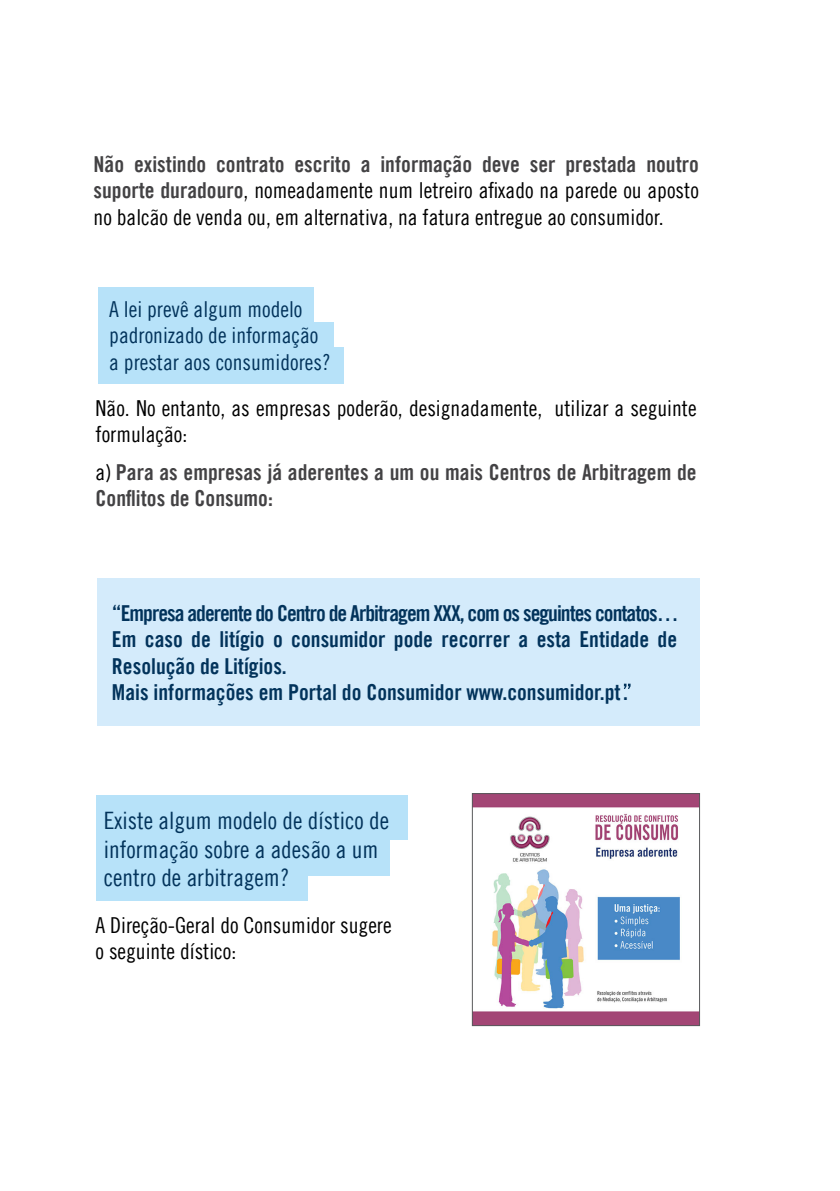
<style>
.page{position:relative;width:840px;height:1191px;background:#fff}
.page>*{position:absolute;margin:0;border:0;box-sizing:border-box;transform-origin:0 0}
.t1{font:24px/28.8px "Amnesty Trade Gothic Cn 18";color:#02335b}
.t2{font:22px/26.4px "Amnesty Trade Gothic Cn 18";color:#000}
.t3{font:22px/26.4px "Amnesty Trade Gothic Bd Cn 20";color:#02335b}
.t4{font:22px/26.4px "Amnesty Trade Gothic Bd Cn 20";color:#434244}
.t5{font:22px/26.4px "Amnesty Trade Gothic Cn 18";color:#02335b}
.s1{font-family:"Amnesty Trade Gothic Bd Cn 20";color:#434244}
.s2{font-family:"Amnesty Trade Gothic Cn 18";color:#000}
</style>
<div class="page">
<div style="left:96px;top:850px;width:211px;height:50px;background:#b7e2f9"></div>
<div style="left:96px;top:824px;width:293px;height:51px;background:#b7e2f9"></div>
<div style="left:96px;top:795px;width:311px;height:44px;background:#b7e2f9"></div>
<div style="left:98px;top:347px;width:246px;height:36px;background:#b7e2f9"></div>
<div style="left:98px;top:323px;width:235px;height:31px;background:#b7e2f9"></div>
<div style="left:98px;top:288px;width:215px;height:38px;background:#b7e2f9"></div>
<div style="left:97px;top:578px;width:602px;height:147px;background:#d4ebfb"></div>
<svg style="left:623px;top:683px;width:7px;height:6px"></svg>
<img style="left:474px;top:795px;width:223px;height:228px">
<div style="left:472px;top:793px;width:227px;height:232px;border:1px solid #58595b"></div>
<p class="t4" style="left:93px;top:150px;width:606px">Não existindo contrato escrito a informação deve ser prestada noutro</p>
<p class="t2" style="left:93px;top:177px;width:606px"><span class="s1">suporte duradouro</span>, nomeadamente num letreiro afixado na parede ou aposto no balcão de venda ou, em alternativa, na fatura entregue ao consumidor.</p>
<p class="t5" style="left:109px;top:296px;width:223px">A lei prevê algum modelo padronizado de informação a prestar aos consumidores?</p>
<p class="t2" style="left:96px;top:394px;width:602px">Não. No entanto, as empresas poderão, designadamente, utilizar a seguinte formulação:</p>
<p class="t4" style="left:96px;top:458px;width:602px"><span class="s2">a)</span> Para as empresas já aderentes a um ou mais Centros de Arbitragem de<br>Conflitos de Consumo:</p>
<p class="t3" style="left:112px;top:599px;width:568px">“Empresa aderente do Centro de Arbitragem XXX, com os seguintes contatos… Em caso de litígio o consumidor pode recorrer a esta Entidade de Resolução de Litígios.<br>Mais informações em Portal do Consumidor www.consumidor.pt.</p>
<p class="t1" style="left:104px;top:805px;width:287px">Existe algum modelo de dístico de informação sobre a adesão a um centro de arbitragem?</p>
<p class="t2" style="left:96px;top:911px;width:297px">A Direção-Geral do Consumidor sugere o seguinte dístico:</p>
</div>
